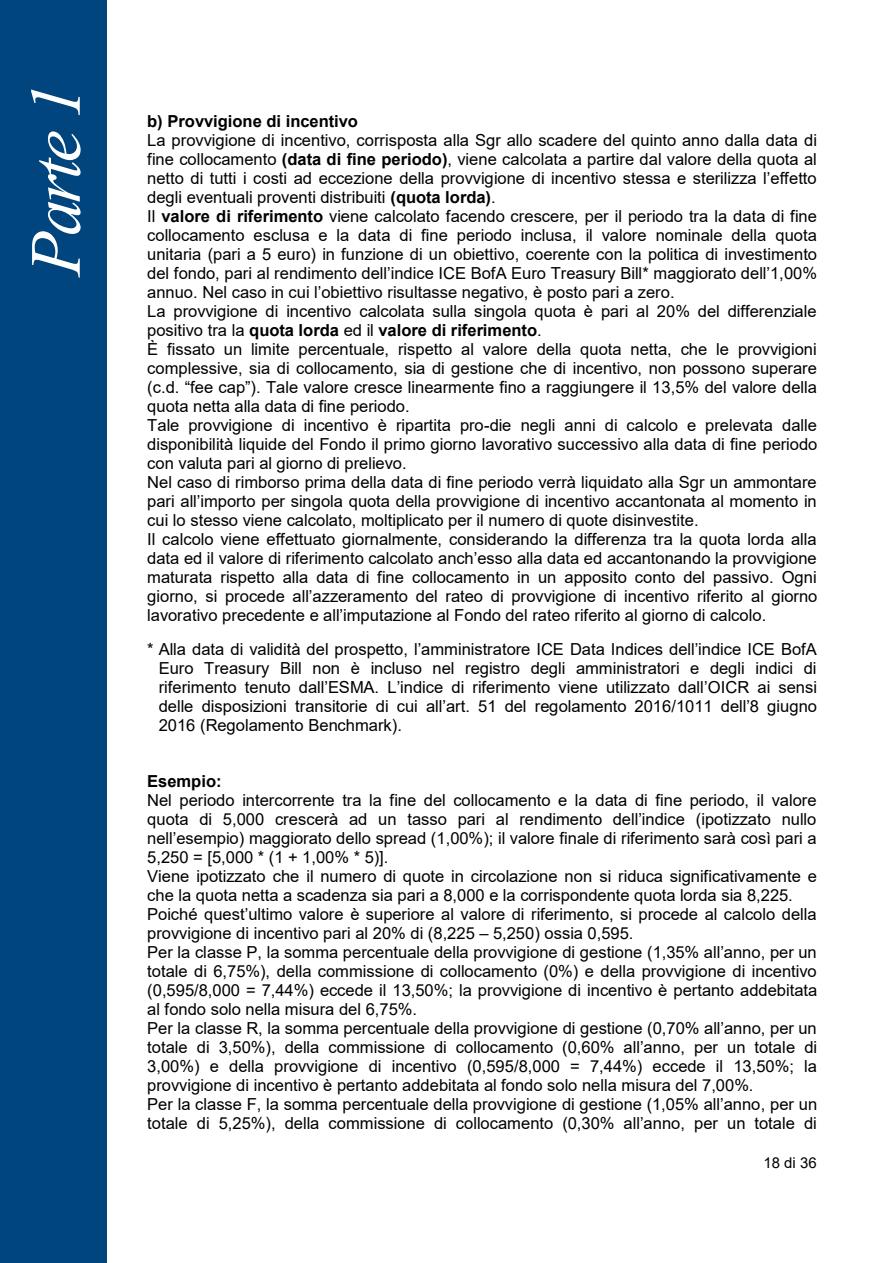
<style>
.page{position:relative;width:893px;height:1263px;background:#fff}
.page>*{position:absolute;margin:0;border:0;box-sizing:border-box;transform-origin:0 0}
.t1{font:italic 72px "Times New Roman";color:#fff}
.t2{font:16.5px/19px "Arial";color:#000}
.t3{font:700 16.5px "Arial";color:#000}
.t4{font:15px "Arial";color:#000}
.s1{font-weight:700}
</style>
<div class="page">
<div style="left:0;top:0;width:106px;height:1263px;background:#00457d"></div>
<h1 class="t1" style="left:6px;top:276px;width:194px;rotate:-90deg">Parte 1</h1>
<p class="t3" style="left:147px;top:111px;width:212px">b) Provvigione di incentivo</p>
<p class="t2" style="left:147px;top:131px;width:672px">La provvigione di incentivo, corrisposta alla Sgr allo scadere del quinto anno dalla data di fine collocamento <span class="s1">(data di fine periodo)</span>, viene calcolata a partire dal valore della quota al netto di tutti i costi ad eccezione della provvigione di incentivo stessa e sterilizza l’effetto degli eventuali proventi distribuiti <span class="s1">(quota lorda)</span>.<br>Il <span class="s1">valore di riferimento</span> viene calcolato facendo crescere, per il periodo tra la data di fine collocamento esclusa e la data di fine periodo inclusa, il valore nominale della quota unitaria (pari a 5 euro) in funzione di un obiettivo, coerente con la politica di investimento del fondo, pari al rendimento dell’indice ICE BofA Euro Treasury Bill* maggiorato dell’1,00% annuo. Nel caso in cui l’obiettivo risultasse negativo, è posto pari a zero.<br>La provvigione di incentivo calcolata sulla singola quota è pari al 20% del differenziale positivo tra la <span class="s1">quota lorda</span> ed il <span class="s1">valore di riferimento</span>.<br>È fissato un limite percentuale, rispetto al valore della quota netta, che le provvigioni complessive, sia di collocamento, sia di gestione che di incentivo, non possono superare (c.d. “fee cap”). Tale valore cresce linearmente fino a raggiungere il 13,5% del valore della quota netta alla data di fine periodo.<br>Tale provvigione di incentivo è ripartita pro-die negli anni di calcolo e prelevata dalle disponibilità liquide del Fondo il primo giorno lavorativo successivo alla data di fine periodo con valuta pari al giorno di prelievo.<br>Nel caso di rimborso prima della data di fine periodo verrà liquidato alla Sgr un ammontare pari all’importo per singola quota della provvigione di incentivo accantonata al momento in cui lo stesso viene calcolato, moltiplicato per il numero di quote disinvestite.<br>Il calcolo viene effettuato giornalmente, considerando la differenza tra la quota lorda alla data ed il valore di riferimento calcolato anch’esso alla data ed accantonando la provvigione maturata rispetto alla data di fine collocamento in un apposito conto del passivo. Ogni giorno, si procede all’azzeramento del rateo di provvigione di incentivo riferito al giorno lavorativo precedente e all’imputazione al Fondo del rateo riferito al giorno di calcolo.</p>
<p class="t2" style="left:159px;top:639px;width:660px;text-align:justify;text-indent:-12px">* Alla data di validità del prospetto, l’amministratore ICE Data Indices dell’indice ICE BofA Euro Treasury Bill non è incluso nel registro degli amministratori e degli indici di riferimento tenuto dall’ESMA. L’indice di riferimento viene utilizzato dall’OICR ai sensi delle disposizioni transitorie di cui all’art. 51 del regolamento 2016/1011 dell’8 giugno 2016 (Regolamento Benchmark).</p>
<p class="t3" style="left:147px;top:771px;width:76px">Esempio:</p>
<p class="t2" style="left:147px;top:791px;width:671px">Nel periodo intercorrente tra la fine del collocamento e la data di fine periodo, il valore quota di 5,000 crescerà ad un tasso pari al rendimento dell’indice (ipotizzato nullo nell’esempio) maggiorato dello spread (1,00%); il valore finale di riferimento sarà così pari a 5,250 = [5,000 * (1 + 1,00% * 5)].<br>Viene ipotizzato che il numero di quote in circolazione non si riduca significativamente e che la quota netta a scadenza sia pari a 8,000 e la corrispondente quota lorda sia 8,225.<br>Poiché quest’ultimo valore è superiore al valore di riferimento, si procede al calcolo della provvigione di incentivo pari al 20% di (8,225 – 5,250) ossia 0,595.<br>Per la classe P, la somma percentuale della provvigione di gestione (1,35% all’anno, per un totale di 6,75%), della commissione di collocamento (0%) e della provvigione di incentivo (0,595/8,000 = 7,44%) eccede il 13,50%; la provvigione di incentivo è pertanto addebitata al fondo solo nella misura del 6,75%.<br>Per la classe R, la somma percentuale della provvigione di gestione (0,70% all’anno, per un totale di 3,50%), della commissione di collocamento (0,60% all’anno, per un totale di 3,00%) e della provvigione di incentivo (0,595/8,000 = 7,44%) eccede il 13,50%; la provvigione di incentivo è pertanto addebitata al fondo solo nella misura del 7,00%.<br>Per la classe F, la somma percentuale della provvigione di gestione (1,05% all’anno, per un totale di 5,25%), della commissione di collocamento (0,30% all’anno, per un totale di</p>
<p class="t4" style="left:763px;top:1153px;width:55px">18 di 36</p>
</div>
